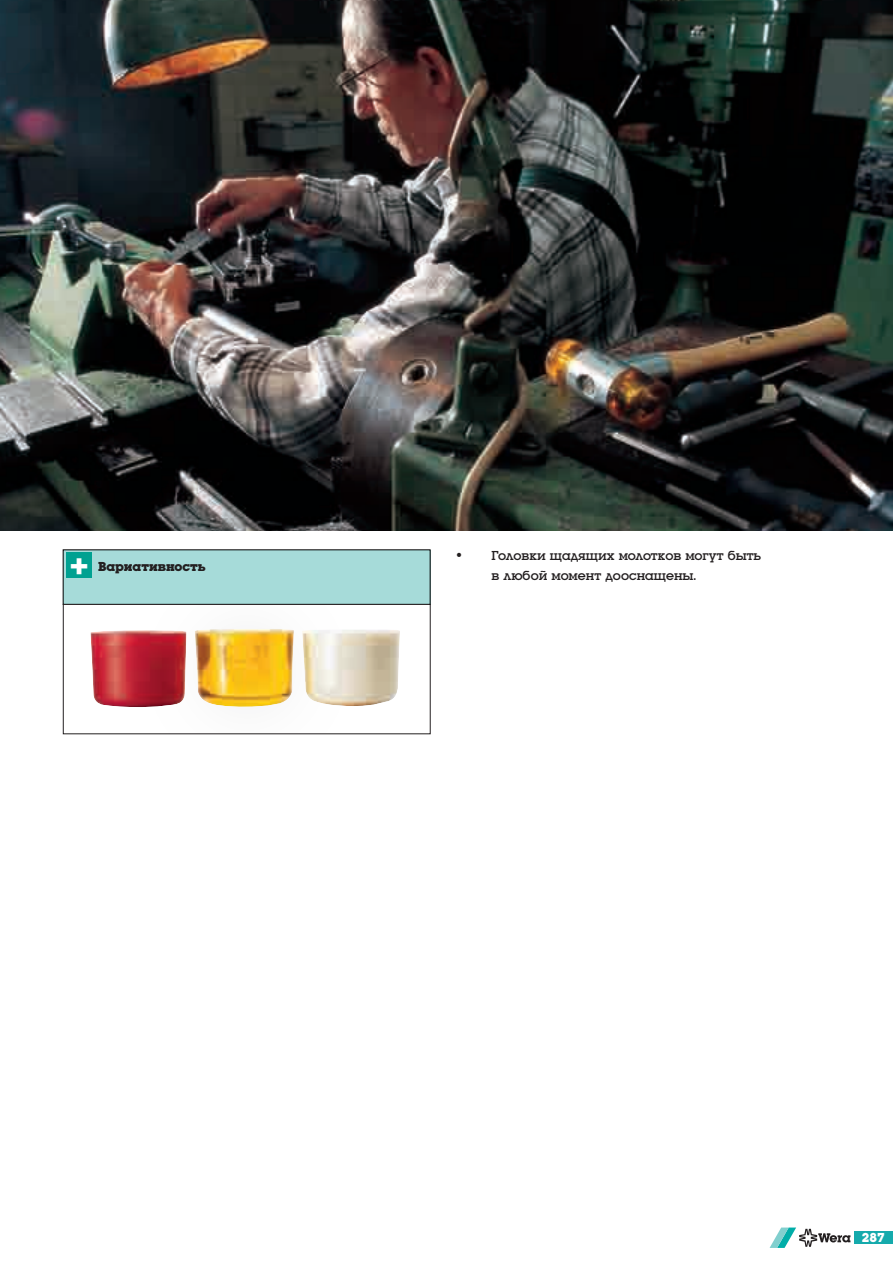
<style>
.page{position:relative;width:893px;height:1263px;background:#fff}
.page>*{position:absolute;margin:0;border:0;box-sizing:border-box;transform-origin:0 0}
.t1{font:600 37.5px "Lubalin Graph ITC";color:#fff}
.t2{font:700 15px "Lubalin Graph Md ITC";color:#231f20}
.t3{font:13.5px/19.5px "Luga";color:#231f20}
.t4{font:700 13.5px "Luga";color:#231f20}
.t5{font:700 13.5px "Luga";color:#fff}
</style>
<div class="page">
<div style="left:63px;top:550px;width:367px;height:54px;background:#a6dbd9"></div>
<div style="left:66px;top:553px;width:26px;height:25px;background:#00a191"></div>
<img style="left:90px;top:629px;width:310px;height:78px">
<div style="left:63px;top:604px;width:367px;height:130px;border:1px solid #231f20"></div>
<img style="left:0;top:0;width:893px;height:530px">
<hr style="left:0;top:0;width:1px;height:124px;background:#f2f3f4">
<hr style="left:0;top:530px;width:1px;height:733px;background:#f2f3f4">
<div style="left:854px;top:1231px;width:39px;height:13px;background:#15aaac"></div>
<svg style="left:770px;top:1227px;width:80px;height:21px"></svg>
<h1 class="t1" style="left:70px;top:544px;width:20px">+</h1>
<p class="t3" style="left:492px;top:546px;width:271px">Головки щадящих молотков могут быть в любой момент дооснащены.</p>
<p class="t2" style="left:454px;top:546px;width:12px">•</p>
<p class="t4" style="left:98px;top:559px;width:109px">Вариативность</p>
<p class="t5" style="left:862px;top:1231px;width:24px">287</p>
</div>
